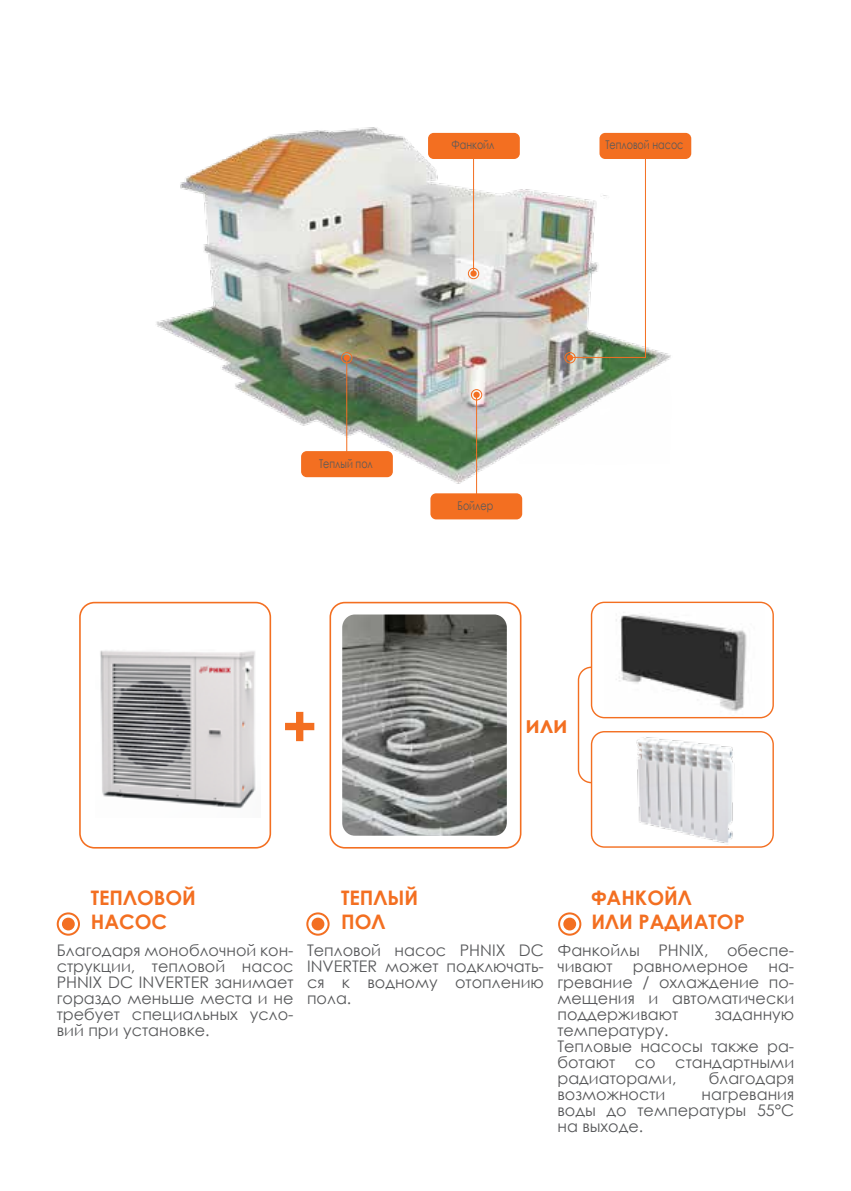
<style>
.page{position:relative;width:851px;height:1191px;background:#fff}
.page>*{position:absolute;margin:0;border:0;box-sizing:border-box;transform-origin:0 0}
.t1{font:700 60px "Century Gothic";color:#f36f21}
.t2{font:700 24px "Century Gothic";color:#f36f21}
.t3{font:700 20px/24px "Century Gothic";color:#f36f21}
.t4{font:16px/16px "Century Gothic";color:#58595b;text-align:justify}
.t5{font:12px "Century Gothic";color:#58595b;scale:.8 1}
</style>
<div class="page">
<div style="left:57px;top:912px;width:23px;height:23px;border:2px solid #f36f21;border-radius:50%"></div>
<div style="left:62px;top:917px;width:13px;height:13px;background:#f36f21;border-radius:50%"></div>
<div style="left:306px;top:912px;width:23px;height:23px;border:2px solid #f36f21;border-radius:50%"></div>
<div style="left:311px;top:917px;width:13px;height:13px;background:#f36f21;border-radius:50%"></div>
<div style="left:558px;top:912px;width:23px;height:23px;border:2px solid #f36f21;border-radius:50%"></div>
<div style="left:563px;top:917px;width:13px;height:13px;background:#f36f21;border-radius:50%"></div>
<img style="left:156px;top:127px;width:521px;height:364px">
<img style="left:100px;top:650px;width:156px;height:159px">
<div style="left:79px;top:602px;width:192px;height:246px;border:2px solid #f36f21;border-radius:15px"></div>
<svg style="left:577px;top:666px;width:13px;height:118px"></svg>
<img style="left:604px;top:603px;width:159px;height:108px">
<div style="left:590px;top:601px;width:183px;height:117px;border:1px solid #f36f21;border-radius:13px"></div>
<img style="left:636px;top:737px;width:99px;height:108px">
<div style="left:590px;top:731px;width:183px;height:116px;border:1px solid #f36f21;border-radius:13px"></div>
<div style="left:329px;top:602px;width:192px;height:246px;border:2px solid #f36f21;border-radius:15px"></div>
<img style="left:342px;top:614px;width:164px;height:221px">
<div style="left:301px;top:451px;width:92px;height:26px;background:#f36f21;border-radius:6px"></div>
<div style="left:430px;top:493px;width:92px;height:26px;background:#f36f21;border-radius:6px"></div>
<div style="left:341px;top:352px;width:11px;height:11px;border:1px solid #f36f21;border-radius:50%"></div>
<div style="left:343px;top:355px;width:7px;height:6px;background:#f36f21;border-radius:50%"></div>
<hr style="left:346px;top:359px;width:1px;height:100px;background:#f36f21">
<div style="left:471px;top:389px;width:11px;height:11px;border:1px solid #f36f21;border-radius:50%"></div>
<svg style="left:473px;top:392px;width:6px;height:6px"></svg>
<hr style="left:476px;top:394px;width:1px;height:106px;background:#f36f21">
<div style="left:468px;top:268px;width:11px;height:11px;border:1px solid #f36f21;border-radius:50%"></div>
<div style="left:470px;top:270px;width:6px;height:7px;background:#f36f21;border-radius:50%"></div>
<hr style="left:473px;top:147px;width:1px;height:126px;background:#f36f21">
<div style="left:564px;top:352px;width:11px;height:11px;border:1px solid #f36f21;border-radius:50%"></div>
<div style="left:566px;top:355px;width:7px;height:6px;background:#f36f21;border-radius:50%"></div>
<svg style="left:569px;top:143px;width:77px;height:215px"></svg>
<div style="left:428px;top:133px;width:91px;height:26px;background:#f36f21;border-radius:6px"></div>
<div style="left:599px;top:133px;width:92px;height:26px;background:#f36f21;border-radius:6px"></div>
<p class="t5" style="left:451px;top:137px;width:55px">Фанкойл</p>
<p class="t5" style="left:605px;top:137px;width:99px">Тепловой насос</p>
<p class="t5" style="left:319px;top:455px;width:69px">Теплый пол</p>
<p class="t5" style="left:457px;top:497px;width:46px">Бойлер</p>
<h1 class="t1" style="left:281px;top:680px;width:37px">+</h1>
<h2 class="t2" style="left:525px;top:706px;width:43px">или</h2>
<p class="t3" style="left:91px;top:884px;width:14px">ТЕПЛО</p>
<p class="t3" style="left:154px;top:884px;width:40px">ВоЙ</p>
<p class="t3" style="left:91px;top:908px;width:16px">НАСОС</p>
<p class="t4" style="left:57px;top:942px;width:238px">Благодаря моноблочной кон&shy;струкции, тепловой насос PHNIX DC INVERTER занимает гораздо меньше места и не требует специальных усло&shy;вий при установке.</p>
<p class="t3" style="left:341px;top:884px;width:13px">ТЕПЛ</p>
<p class="t3" style="left:387px;top:884px;width:32px">ый</p>
<p class="t3" style="left:341px;top:908px;width:46px">пол</p>
<p class="t4" style="left:307px;top:942px;width:238px">Тепловой насос PHNIX DC INVERTER может подключать&shy;ся к водному отоплению пола.</p>
<p class="t3" style="left:591px;top:884px;width:116px">ФАНКОЙЛ<br>или РАДиАТО</p>
<p class="t3" style="left:733px;top:908px;width:13px">Р</p>
<p class="t4" style="left:557px;top:942px;width:238px">Фанкойлы PHNIX, обеспе&shy;чивают</p>
<p class="t4" style="left:557px;top:958px;width:238px;text-indent:211px">на&shy;гревание / охлаждение по&shy;мещения и автоматически поддерживают</p>
<p class="t4" style="left:632px;top:958px;width:117px">равномерное</p>
<p class="t4" style="left:714px;top:1006px;width:81px">заданную</p>
<p class="t4" style="left:557px;top:1022px;width:238px;text-align:left">температуру.<br>Тепловые насосы также ра&shy;ботают со стандартными радиаторами,</p>
<p class="t4" style="left:708px;top:1070px;width:87px">благодаря</p>
<p class="t4" style="left:557px;top:1086px;width:109px">возможности</p>
<p class="t4" style="left:557px;top:1086px;width:238px;text-indent:144px">нагревания воды до температуры 55°C на выходе.</p>
</div>
